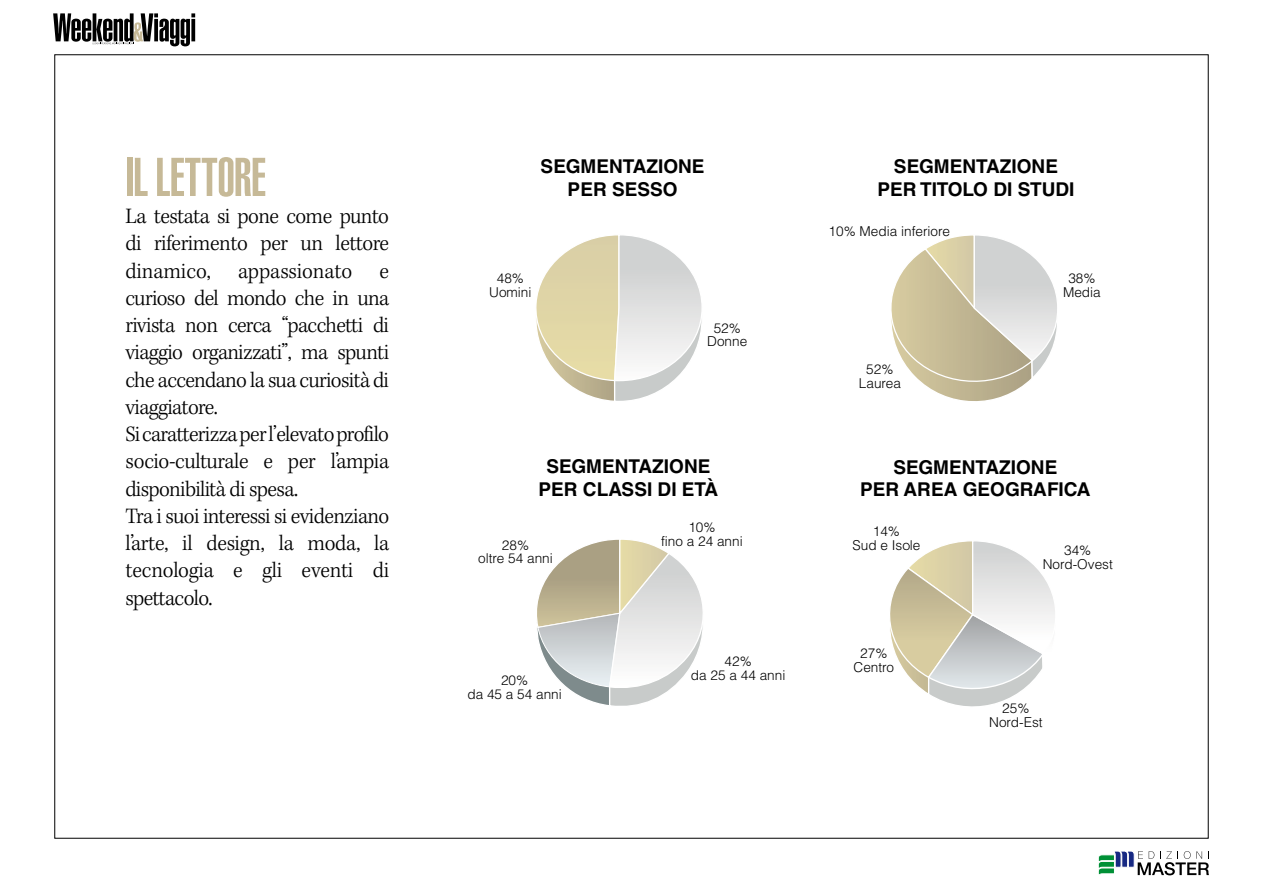
<style>
.page{position:relative;width:1263px;height:893px;background:#fff}
.page>*{position:absolute;margin:0;border:0;box-sizing:border-box;transform-origin:0 0}
.t1{font:53.55px "Helvetica LT Std Ultra Comp";letter-spacing:-.01em;color:#c6b997}
.t2{font:300 22.65px/27.3px "Kepler Std";letter-spacing:-.025em;color:#000;scale:.96 1}
.t3{font:700 19.05px/22.8px "Helvetica LT Std";color:#000;text-align:center}
.t4{font:300 13.65px/13.6px "Helvetica LT Std";color:#000;text-align:center}
</style>
<div class="page">
<svg style="left:53px;top:13px;width:142px;height:33px"></svg>
<svg style="left:1098px;top:851px;width:111px;height:25px"></svg>
<svg style="left:537px;top:539px;width:166px;height:167px"></svg>
<svg style="left:890px;top:541px;width:165px;height:166px"></svg>
<svg style="left:891px;top:235px;width:166px;height:166px"></svg>
<svg style="left:536px;top:235px;width:166px;height:166px"></svg>
<h1 class="t1" style="left:125px;top:146px;width:125px">IL LETTORE</h1>
<p class="t2" style="left:125px;top:203px;width:276px">La testata si pone come punto di riferimento per un lettore dinamico, appassionato e curioso del mondo che in una rivista non cerca “pacchetti di viaggio organizzati”, ma spunti che accendano la sua curiosità di viaggiatore.<br>Si caratterizza per l’elevato profilo socio-culturale e per l’ampia disponibilità di spesa.<br>Tra i suoi interessi si evidenziano l’arte, il design, la moda, la tecnologia e gli eventi di spettacolo.</p>
<p class="t3" style="left:541px;top:154px;width:166px">SEGMENTAZIONE<br>PER SESSO</p>
<p class="t4" style="left:489px;top:271px;width:44px">48%<br>Uomini</p>
<p class="t4" style="left:707px;top:321px;width:42px">52%<br>Donne</p>
<p class="t3" style="left:539px;top:455px;width:181px">SEGMENTAZIONE<br>PER CLASSI DI ETÀ</p>
<p class="t4" style="left:661px;top:520px;width:83px">10%<br>fino a 24 anni</p>
<p class="t4" style="left:478px;top:538px;width:76px">28%<br>oltre 54 anni</p>
<p class="t4" style="left:467px;top:674px;width:96px">20%<br>da 45 a 54 anni</p>
<p class="t4" style="left:691px;top:654px;width:96px">42%<br>da 25 a 44 anni</p>
<p class="t3" style="left:877px;top:155px;width:198px">SEGMENTAZIONE<br>PER TITOLO DI STUDI</p>
<p class="t4" style="left:829px;top:224px;width:123px">10% Media inferiore</p>
<p class="t4" style="left:859px;top:362px;width:44px">52%<br>Laurea</p>
<p class="t4" style="left:1063px;top:271px;width:39px">38%<br>Media</p>
<p class="t3" style="left:860px;top:455px;width:232px">SEGMENTAZIONE<br>PER AREA GEOGRAFICA</p>
<p class="t4" style="left:852px;top:524px;width:70px">14%<br>Sud e Isole</p>
<p class="t4" style="left:1043px;top:543px;width:71px">34%<br>Nord-Ovest</p>
<p class="t4" style="left:853px;top:646px;width:42px">27%<br>Centro</p>
<p class="t4" style="left:989px;top:701px;width:55px">25%<br>Nord-Est</p>
</div>
